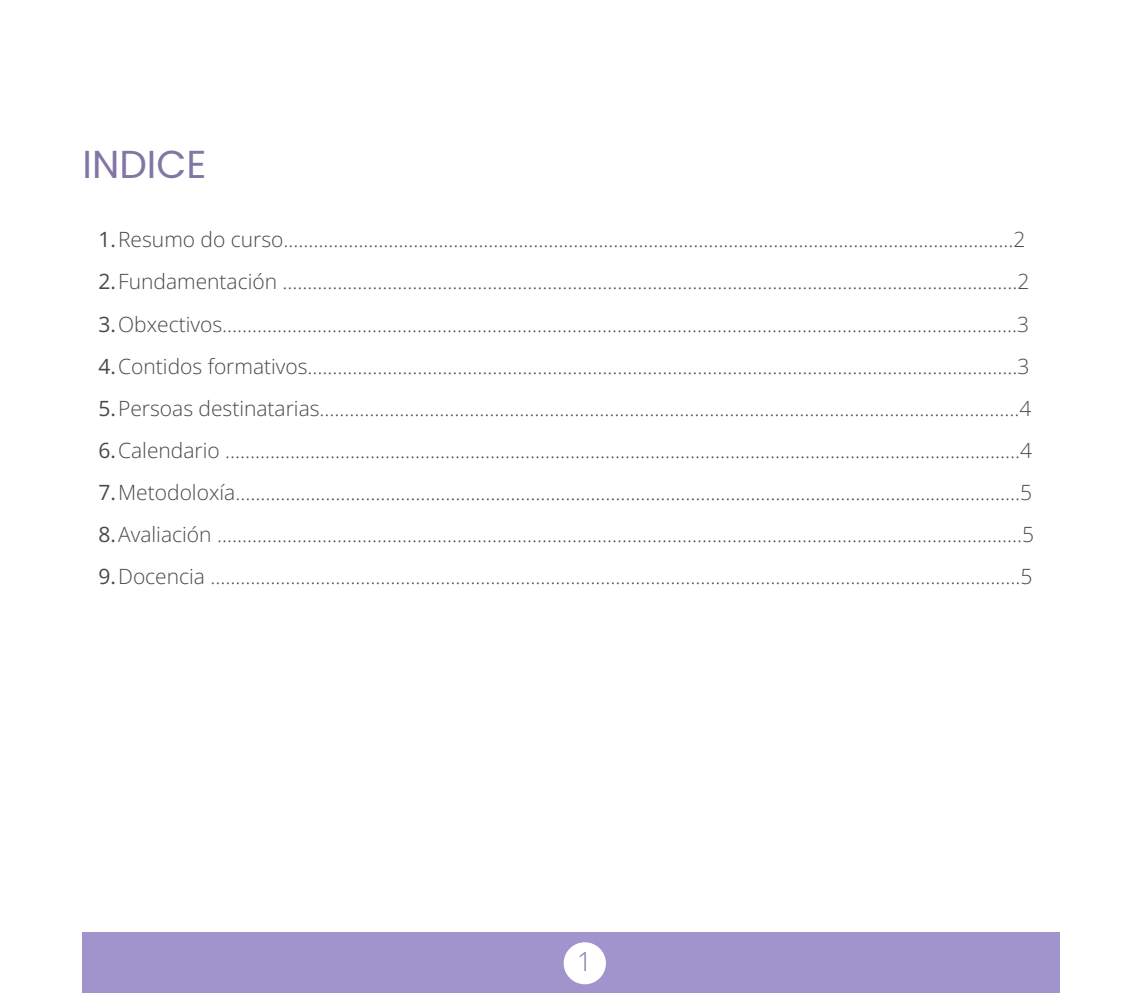
<style>
.page{position:relative;width:1141px;height:993px;background:#fff}
.page>*{position:absolute;margin:0;border:0;box-sizing:border-box;transform-origin:0 0}
.t1{font:38.85px "Poppins";color:#8276a4}
.t2{font:300 26.25px "Open Sans";color:#8276a4}
.t3{font:300 21px "Open Sans";color:#49484b}
.s1{font-weight:400}
</style>
<div class="page">
<div style="left:82px;top:932px;width:978px;height:60px;background:#a193cb"></div>
<svg style="left:563px;top:942px;width:43px;height:42px;fill:#fff"></svg>
<p class="t1" style="left:82px;top:137px;width:125px">INDICE</p>
<p class="t3" style="left:99px;top:225px;width:928px"><span class="s1">1.</span>Resumo do curso..................................................................................................................................................2</p>
<p class="t3" style="left:99px;top:267px;width:932px"><span class="s1">2.</span>Fundamentación ...................................................................................................................................................2</p>
<p class="t3" style="left:99px;top:309px;width:932px"><span class="s1">3.</span>Obxectivos...............................................................................................................................................................3</p>
<p class="t3" style="left:99px;top:351px;width:932px"><span class="s1">4.</span>Contidos formativos..............................................................................................................................................3</p>
<p class="t3" style="left:99px;top:393px;width:934px"><span class="s1">5.</span>Persoas destinatarias............................................................................................................................................4</p>
<p class="t3" style="left:99px;top:435px;width:935px"><span class="s1">6.</span>Calendario ...............................................................................................................................................................4</p>
<p class="t3" style="left:99px;top:477px;width:935px"><span class="s1">7.</span>Metodoloxía.............................................................................................................................................................5</p>
<p class="t3" style="left:99px;top:519px;width:937px"><span class="s1">8.</span>Avaliación .................................................................................................................................................................5</p>
<p class="t3" style="left:99px;top:561px;width:935px"><span class="s1">9.</span>Docencia ..................................................................................................................................................................5</p>
<p class="t2" style="left:577px;top:942px;width:16px">1</p>
</div>
